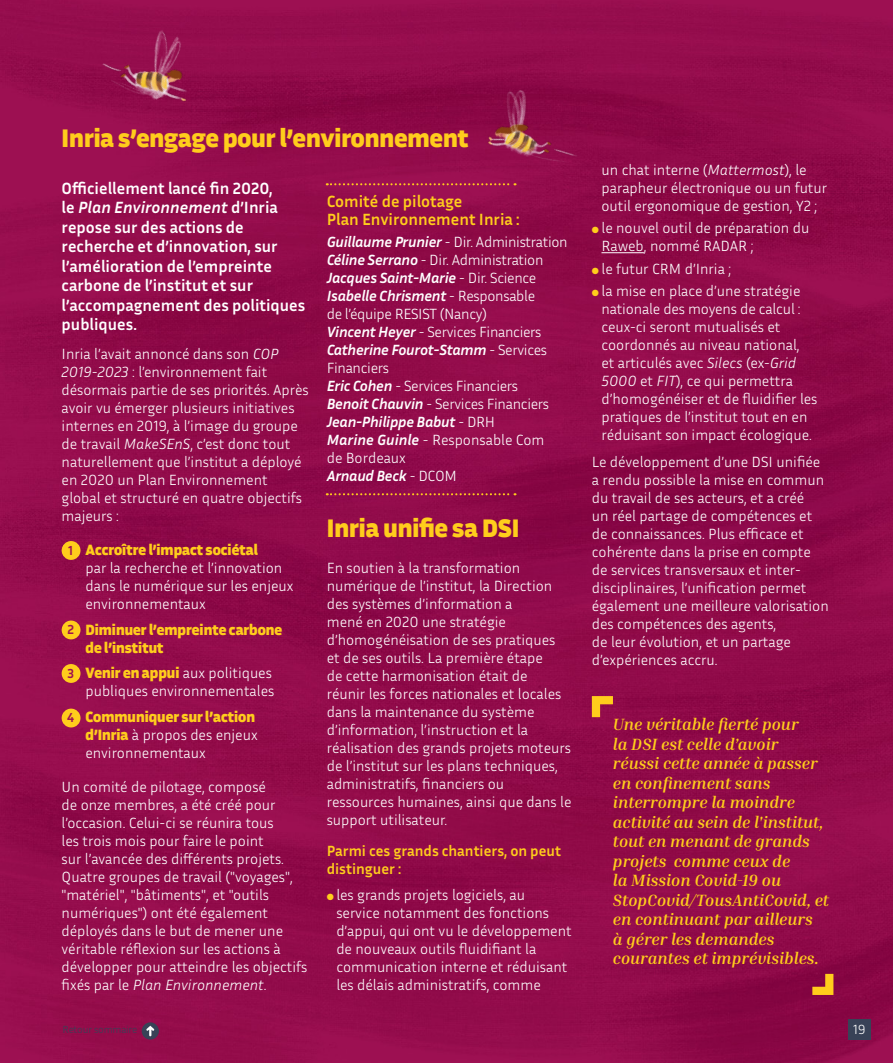
<style>
.page{position:relative;width:893px;height:1063px;background:#fff}
.page>*{position:absolute;margin:0;border:0;box-sizing:border-box;transform-origin:0 0}
.t1{font:800 25.5px "Inria Sans";color:#ffcd1c}
.t2{font:italic 700 16.5px/19.5px "Inria Serif";color:#ffcd1c}
.t3{font:700 16.5px/19.5px "Inria Sans";color:#fff}
.t4{font:700 16.5px/18px "Inria Sans";color:#ffcd1c}
.t5{font:300 15px/18px "Inria Sans";color:#fff}
.t6{font:300 15px/18px "Inria Sans";letter-spacing:-.02em;color:#fff}
.t7{font:700 15px/18px "Inria Sans";color:#ffcd1c}
.t8{font:800 15px/18px "Inria Sans";color:#ffcd1c}
.t9{font:300 13.5px "Inria Sans";color:#fff}
.t10{font:300 10.5px "Inria Sans";letter-spacing:-.02em;color:#384257}
.s1{font-style:italic}
.s2{font-weight:700;font-size:13.35px;color:#9d1053}
.s3{font-weight:800;color:#ffcd1c}
.s4{font-weight:700;font-style:italic}
.s5{color:#ffcd1c}
</style>
<div class="page">
<img style="left:1px;top:0;width:892px;height:1063px">
<div style="left:848px;top:1019px;width:23px;height:21px;background:#384257"></div>
<div style="left:62px;top:541px;width:19px;height:19px;background:#ffcd1c;border-radius:50%"></div>
<div style="left:62px;top:621px;width:19px;height:18px;background:#ffcd1c;border-radius:50%"></div>
<div style="left:62px;top:664px;width:19px;height:19px;background:#ffcd1c;border-radius:50%"></div>
<div style="left:62px;top:709px;width:19px;height:18px;background:#ffcd1c;border-radius:50%"></div>
<hr style="left:601px;top:252px;width:43px;height:1px;background:#fff">
<svg style="left:327px;top:183px;width:104px;height:2px"></svg>
<svg style="left:327px;top:493px;width:188px;height:2px"></svg>
<svg style="left:592px;top:696px;width:21px;height:21px"></svg>
<svg style="left:812px;top:974px;width:21px;height:21px"></svg>
<img style="left:431px;top:43px;width:171px;height:168px">
<img style="left:86px;top:11px;width:141px;height:137px">
<div style="left:142px;top:1022px;width:17px;height:18px;background:#384257;border-radius:50%"></div>
<svg style="left:146px;top:1026px;width:8px;height:10px"></svg>
<h1 class="t1" style="left:62px;top:122px;width:408px">Inria s’engage pour l’environnement</h1>
<p class="t3" style="left:62px;top:178px;width:245px">Officiellement lancé fin 2020,<br>le <span class="s1">Plan Environnement</span> d’Inria repose sur des actions de recherche et d’innovation, sur l’amélioration de l’empreinte carbone de l’institut et sur l’accompagnement des politiques publiques.</p>
<p class="t5" style="left:62px;top:344px;width:249px">Inria l’avait annoncé dans son <span class="s1">COP 2019-2023</span> : l’environnement fait désormais partie de ses priorités. Après avoir vu émerger plusieurs initiatives internes en 2019, à l’image du groupe de travail <span class="s1">MakeSEnS</span>, c’est donc tout naturellement que l’institut a déployé en 2020 un Plan Environnement global et structuré en quatre objectifs majeurs :</p>
<p class="t5" style="left:85px;top:541px;width:209px;text-indent:-17px"><span class="s2">1</span> <span class="s3">Accroître l’impact sociétal<br></span>par la recherche et l’innovation dans le numérique sur les enjeux environnementaux</p>
<p class="t8" style="left:85px;top:621px;width:198px;text-indent:-18px"><span class="s2">2</span> Diminuer l’empreinte carbone de l’institut</p>
<p class="t5" style="left:67px;top:664px;width:208px;text-align:right"><span class="s2">3</span> <span class="s3">Venir en appui</span> aux politiques publiques environnementales</p>
<p class="t5" style="left:85px;top:707px;width:174px;text-indent:-18px"><span class="s2">4</span> <span class="s3">Communiquer sur l’action d’Inria</span> à propos des enjeux environnementaux</p>
<p class="t5" style="left:62px;top:778px;width:247px">Un comité de pilotage, composé<br>de onze membres, a été créé pour l’occasion. Celui-ci se réunira tous<br>les trois mois pour faire le point<br>sur l’avancée des différents projets.<br>Quatre groupes de travail ("voyages", "matériel", "bâtiments", et "outils numériques") ont été également déployés dans le but de mener une véritable réflexion sur les actions à développer pour atteindre les objectifs fixés par le <span class="s1">Plan Environnement</span>.</p>
<p class="t10" style="left:63px;top:1023px;width:76px">Retour sommaire</p>
<p class="t4" style="left:327px;top:192px;width:194px">Comité de pilotage<br>Plan Environnement Inria :</p>
<p class="t6" style="left:327px;top:232px;width:242px"><span class="s4">Guillaume Prunier</span> - Dir. Administration<br><span class="s4">Céline Serrano</span> - Dir. Administration<br><span class="s4">Jacques Saint-Marie</span> - Dir. Science<br><span class="s4">Isabelle Chrisment</span> - Responsable<br>de l’équipe RESIST (Nancy)<br><span class="s4">Vincent Heyer</span> - Services Financiers<br><span class="s4">Catherine Fourot-Stamm</span> - Services<br>Financiers<br><span class="s4">Eric Cohen</span> - Services Financiers<br><span class="s4">Benoit Chauvin</span> - Services Financiers<br><span class="s4">Jean-Philippe Babut</span> - DRH<br><span class="s4">Marine Guinle</span> - Responsable Com<br>de Bordeaux<br><span class="s4">Arnaud Beck</span> - DCOM</p>
<h1 class="t1" style="left:327px;top:512px;width:194px">Inria unifie sa DSI</h1>
<p class="t5" style="left:327px;top:558px;width:246px">En soutien à la transformation numérique de l’institut, la Direction des systèmes d’information a<br>mené en 2020 une stratégie d’homogénéisation de ses pratiques et de ses outils. La première étape<br>de cette harmonisation était de<br>réunir les forces nationales et locales dans la maintenance du système d’information, l’instruction et la réalisation des grands projets moteurs de l’institut sur les plans techniques, administratifs, financiers ou ressources humaines, ainsi que dans le support utilisateur.</p>
<p class="t7" style="left:327px;top:842px;width:236px">Parmi ces grands chantiers, on peut distinguer :</p>
<p class="t5" style="left:336px;top:885px;width:237px;text-indent:-10px"><span class="s5">●</span> les grands projets logiciels, au service notamment des fonctions d’appui, qui ont vu le développement de nouveaux outils fluidifiant la communication interne et réduisant les délais administratifs, comme</p>
<p class="t5" style="left:601px;top:160px;width:227px">un chat interne (<span class="s1">Mattermost</span>), le parapheur électronique ou un futur outil ergonomique de gestion, Y2 ;</p>
<p class="t5" style="left:601px;top:219px;width:209px;text-indent:-10px"><span class="s5">●</span> le nouvel outil de préparation du<br>Raweb, nommé RADAR ;</p>
<p class="t5" style="left:592px;top:259px;width:141px"><span class="s5">●</span> le futur CRM d’Inria ;</p>
<p class="t5" style="left:601px;top:282px;width:217px;text-indent:-10px"><span class="s5">●</span> la mise en place d’une stratégie nationale des moyens de calcul : ceux-ci seront mutualisés et coordonnés au niveau national,<br>et articulés avec <span class="s1">Silecs</span> (ex-<span class="s1">Grid<br>5000</span> et <span class="s1">FIT</span>), ce qui permettra d’homogénéiser et de fluidifier les pratiques de l’institut tout en en réduisant son impact écologique.</p>
<p class="t5" style="left:592px;top:453px;width:238px">Le développement d’une DSI unifiée a rendu possible la mise en commun du travail de ses acteurs, et a créé<br>un réel partage de compétences et de connaissances. Plus efficace et cohérente dans la prise en compte de services transversaux et inter&shy;disciplinaires, l’unification permet également une meilleure valorisation des compétences des agents,<br>de leur évolution, et un partage d’expériences accru.</p>
<p class="t2" style="left:613px;top:714px;width:218px">Une véritable fierté pour<br>la DSI est celle d’avoir<br>réussi cette année à passer en confinement sans interrompre la moindre activité au sein de l'institut, tout en menant de grands projets comme ceux de<br>la Mission Covid-19 ou<br>StopCovid/TousAntiCovid, et en continuant par ailleurs<br>à gérer les demandes courantes et imprévisibles.</p>
<p class="t9" style="left:853px;top:1020px;width:14px">19</p>
</div>
